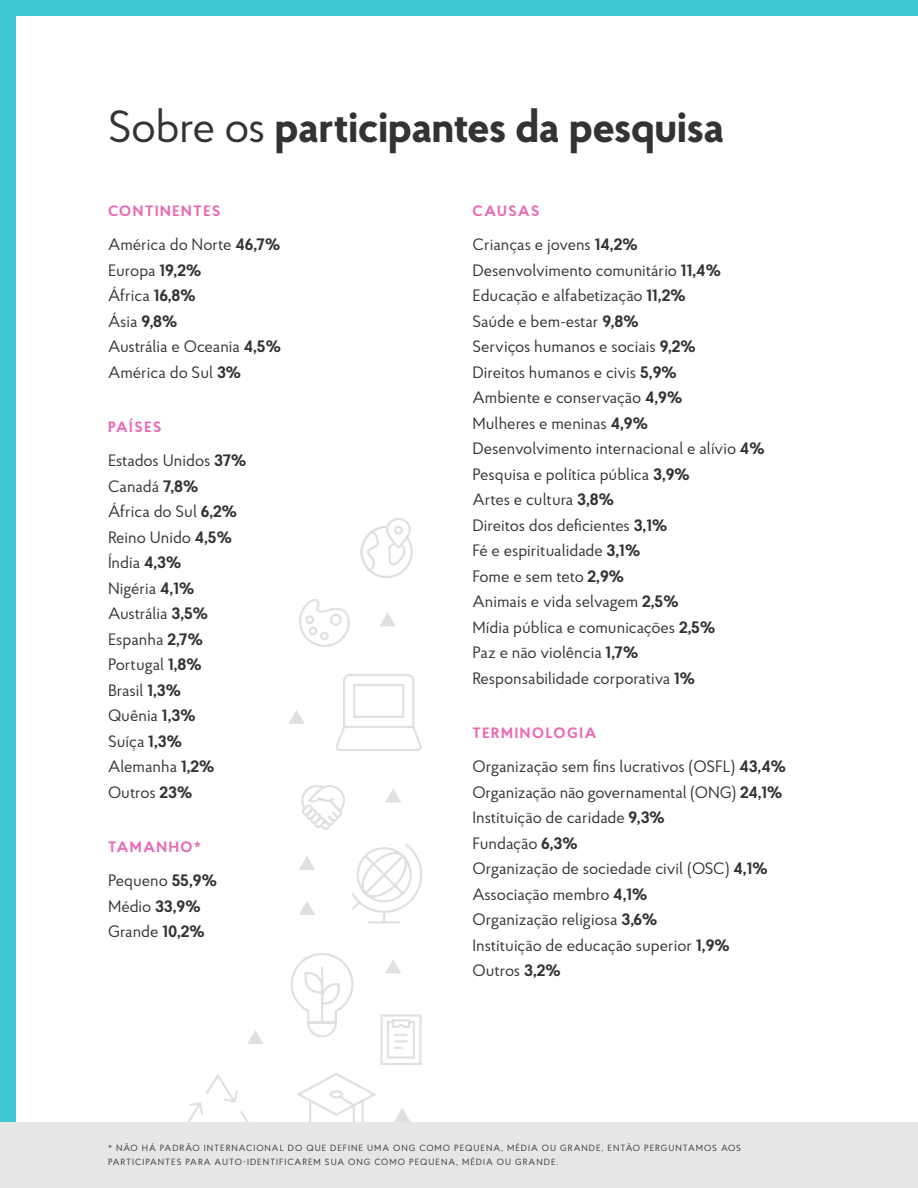
<style>
.page{position:relative;width:918px;height:1188px;background:#fff}
.page>*{position:absolute;margin:0;border:0;box-sizing:border-box;transform-origin:0 0}
.Section_Title{font:700 45px "Proba Pro";letter-spacing:-.015em;color:#333}
.List_Style{font:16.5px "Proba Pro";color:#333}
.List_Style_Last{font:16.5px "Proba Pro";color:#333}
.Small_Teal_Eyebrow{font:700 15px "Proba Pro";letter-spacing:.11em;color:#e969b5}
.Footnote{font:9px/13.5px "Proba Pro";letter-spacing:.11em;color:#333}
.s1{font-weight:400}
.s2{font-weight:700}
</style>
<div class="page">
<div style="left:0;top:0;width:918px;height:15px;background:#3dc8d3"></div>
<svg style="left:187px;top:1074px;width:62px;height:48px"></svg>
<svg style="left:301px;top:785px;width:44px;height:45px"></svg>
<svg style="left:336px;top:674px;width:86px;height:77px"></svg>
<svg style="left:351px;top:844px;width:72px;height:80px"></svg>
<svg style="left:299px;top:599px;width:51px;height:48px"></svg>
<svg style="left:299px;top:901px;width:16px;height:14px"></svg>
<svg style="left:299px;top:856px;width:16px;height:14px"></svg>
<svg style="left:291px;top:953px;width:131px;height:169px"></svg>
<svg style="left:247px;top:1030px;width:16px;height:14px"></svg>
<svg style="left:385px;top:789px;width:16px;height:14px"></svg>
<svg style="left:288px;top:710px;width:17px;height:14px"></svg>
<svg style="left:380px;top:612px;width:16px;height:14px"></svg>
<svg style="left:360px;top:518px;width:53px;height:60px"></svg>
<div style="left:0;top:0;width:15px;height:1188px;background:#3dc8d3"></div>
<div style="left:0;top:1122px;width:918px;height:66px;background:#e6e6e6"></div>
<p class="Section_Title" style="left:108px;top:95px;width:618px"><span class="s1">Sobre os</span> participantes da pesquisa</p>
<p class="Small_Teal_Eyebrow" style="left:108px;top:200px;width:114px">CONTINENTES</p>
<p class="List_Style" style="left:108px;top:234px;width:174px">América do Norte <span class="s2">46,7%</span></p>
<p class="List_Style" style="left:108px;top:259px;width:95px">Europa <span class="s2">19,2%</span></p>
<p class="List_Style" style="left:108px;top:285px;width:89px">África <span class="s2">16,8%</span></p>
<p class="List_Style" style="left:108px;top:310px;width:71px">Ásia <span class="s2">9,8%</span></p>
<p class="List_Style" style="left:108px;top:336px;width:174px">Austrália e Oceania <span class="s2">4,5%</span></p>
<p class="List_Style_Last" style="left:108px;top:361px;width:135px">América do Sul <span class="s2">3%</span></p>
<p class="Small_Teal_Eyebrow" style="left:108px;top:416px;width:55px">PAÍSES</p>
<p class="List_Style" style="left:108px;top:450px;width:140px">Estados Unidos <span class="s2">37%</span></p>
<p class="List_Style" style="left:108px;top:475px;width:92px">Canadá <span class="s2">7,8%</span></p>
<p class="List_Style" style="left:108px;top:501px;width:131px">África do Sul <span class="s2">6,2%</span></p>
<p class="List_Style" style="left:108px;top:526px;width:126px">Reino Unido <span class="s2">4,5%</span></p>
<p class="List_Style" style="left:108px;top:552px;width:75px">Índia <span class="s2">4,3%</span></p>
<p class="List_Style" style="left:108px;top:577px;width:88px">Nigéria <span class="s2">4,1%</span></p>
<p class="List_Style" style="left:108px;top:603px;width:102px">Austrália <span class="s2">3,5%</span></p>
<p class="List_Style" style="left:108px;top:628px;width:96px">Espanha <span class="s2">2,7%</span></p>
<p class="List_Style" style="left:108px;top:654px;width:95px">Portugal <span class="s2">1,8%</span></p>
<p class="List_Style" style="left:108px;top:679px;width:75px">Brasil <span class="s2">1,3%</span></p>
<p class="List_Style" style="left:108px;top:705px;width:89px">Quênia <span class="s2">1,3%</span></p>
<p class="List_Style" style="left:108px;top:730px;width:75px">Suíça <span class="s2">1,3%</span></p>
<p class="List_Style" style="left:108px;top:756px;width:108px">Alemanha <span class="s2">1,2%</span></p>
<p class="List_Style_Last" style="left:108px;top:781px;width:86px">Outros <span class="s2">23%</span></p>
<p class="Small_Teal_Eyebrow" style="left:108px;top:836px;width:94px">TAMANHO*</p>
<p class="List_Style" style="left:108px;top:870px;width:110px">Pequeno <span class="s2">55,9%</span></p>
<p class="List_Style" style="left:108px;top:895px;width:94px">Médio <span class="s2">33,9%</span></p>
<p class="List_Style" style="left:108px;top:921px;width:98px">Grande <span class="s2">10,2%</span></p>
<p class="Small_Teal_Eyebrow" style="left:472px;top:200px;width:69px">CAUSAS</p>
<p class="List_Style" style="left:472px;top:234px;width:167px">Crianças e jovens <span class="s2">14,2%</span></p>
<p class="List_Style" style="left:472px;top:259px;width:250px">Desenvolvimento comunitário <span class="s2">11,4%</span></p>
<p class="List_Style" style="left:472px;top:285px;width:215px">Educação e alfabetização <span class="s2">11,2%</span></p>
<p class="List_Style" style="left:472px;top:310px;width:168px">Saúde e bem-estar <span class="s2">9,8%</span></p>
<p class="List_Style" style="left:472px;top:336px;width:225px">Serviços humanos e sociais <span class="s2">9,2%</span></p>
<p class="List_Style" style="left:472px;top:361px;width:206px">Direitos humanos e civis <span class="s2">5,9%</span></p>
<p class="List_Style" style="left:472px;top:387px;width:211px">Ambiente e conservação <span class="s2">4,9%</span></p>
<p class="List_Style" style="left:472px;top:412px;width:177px">Mulheres e meninas <span class="s2">4,9%</span></p>
<p class="List_Style" style="left:472px;top:438px;width:294px">Desenvolvimento internacional e alívio <span class="s2">4%</span></p>
<p class="List_Style" style="left:472px;top:463px;width:219px">Pesquisa e política pública <span class="s2">3,9%</span></p>
<p class="List_Style" style="left:472px;top:489px;width:143px">Artes e cultura <span class="s2">3,8%</span></p>
<p class="List_Style" style="left:472px;top:514px;width:196px">Direitos dos deficientes <span class="s2">3,1%</span></p>
<p class="List_Style" style="left:472px;top:540px;width:169px">Fé e espiritualidade <span class="s2">3,1%</span></p>
<p class="List_Style" style="left:472px;top:565px;width:153px">Fome e sem teto <span class="s2">2,9%</span></p>
<p class="List_Style" style="left:472px;top:591px;width:208px">Animais e vida selvagem <span class="s2">2,5%</span></p>
<p class="List_Style" style="left:472px;top:616px;width:244px">Mídia pública e comunicações <span class="s2">2,5%</span></p>
<p class="List_Style" style="left:472px;top:642px;width:167px">Paz e não violência <span class="s2">1,7%</span></p>
<p class="List_Style_Last" style="left:472px;top:667px;width:224px">Responsabilidade corporativa <span class="s2">1%</span></p>
<p class="Small_Teal_Eyebrow" style="left:472px;top:722px;width:125px">TERMINOLOGIA</p>
<p class="List_Style" style="left:472px;top:756px;width:315px">Organização sem fins lucrativos (OSFL) <span class="s2">43,4%</span></p>
<p class="List_Style" style="left:472px;top:781px;width:311px">Organização não governamental (ONG) <span class="s2">24,1%</span></p>
<p class="List_Style" style="left:472px;top:807px;width:194px">Instituição de caridade <span class="s2">9,3%</span></p>
<p class="List_Style" style="left:472px;top:832px;width:107px">Fundação <span class="s2">6,3%</span></p>
<p class="List_Style" style="left:472px;top:858px;width:297px">Organização de sociedade civil (OSC) <span class="s2">4,1%</span></p>
<p class="List_Style" style="left:472px;top:883px;width:176px">Associação membro <span class="s2">4,1%</span></p>
<p class="List_Style" style="left:472px;top:909px;width:186px">Organização religiosa <span class="s2">3,6%</span></p>
<p class="List_Style" style="left:472px;top:934px;width:259px">Instituição de educação superior <span class="s2">1,9%</span></p>
<p class="List_Style" style="left:472px;top:960px;width:90px">Outros <span class="s2">3,2%</span></p>
<p class="Footnote" style="left:108px;top:1141px;width:634px">* NÃO HÁ PADRÃO INTERNACIONAL DO QUE DEFINE UMA ONG COMO PEQUENA, MÉDIA OU GRANDE, ENTÃO PERGUNTAMOS AOS<br>PARTICIPANTES PARA AUTO-IDENTIFICAREM SUA ONG COMO PEQUENA, MÉDIA OU GRANDE.</p>
</div>
